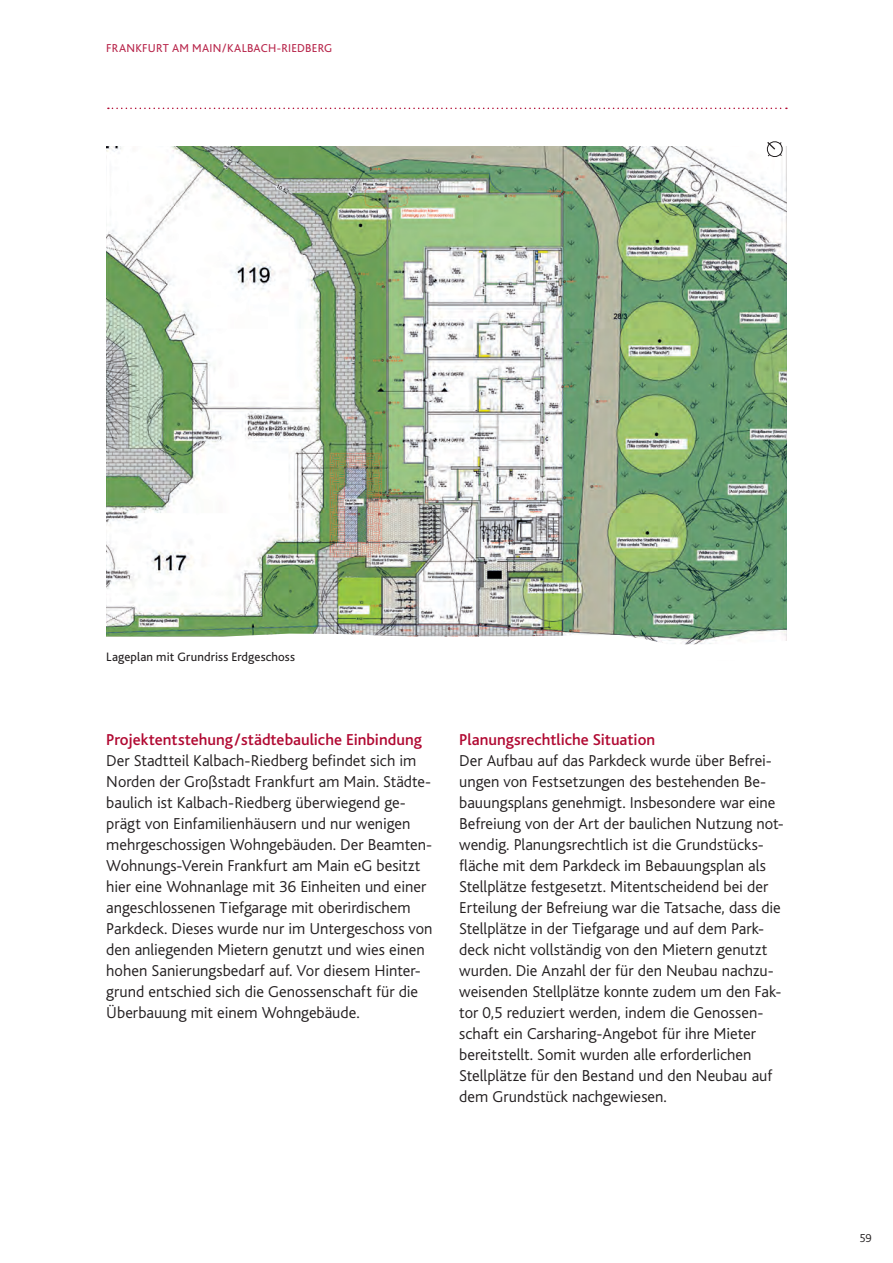
<style>
.page{position:relative;width:893px;height:1263px;background:#fff}
.page>*{position:absolute;margin:0;border:0;box-sizing:border-box;transform-origin:0 0}
.t1{font:300 16.5px/21px "Bliss";color:#231f20}
.t2{font:500 16.5px "Bliss";color:#b10932}
.t3{font:12.75px "Bliss";letter-spacing:.01em;color:#231f20}
.t4{font:12px "Bliss";letter-spacing:.02em;color:#b8274c}
.t5{font:300 12px "Bliss";color:#231f20}
</style>
<div class="page">
<img style="left:106px;top:146px;width:681px;height:488px">
<svg style="left:108px;top:108px;width:679px;height:1px"></svg>
<svg style="left:106px;top:634px;width:681px;height:11px"></svg>
<svg style="left:766px;top:141px;width:17px;height:17px"></svg>
<p class="t4" style="left:106px;top:41px;width:228px">FRANKFURT AM MAIN/KALBACH-RIEDBERG</p>
<p class="t3" style="left:106px;top:650px;width:190px">Lageplan mit Grundriss Erdgeschoss</p>
<p class="t2" style="left:106px;top:731px;width:317px">Projektentstehung/städtebauliche Einbindung</p>
<p class="t1" style="left:106px;top:750px;width:328px">Der Stadtteil Kalbach-Riedberg befindet sich im Norden der Großstadt Frankfurt am Main. Städte&shy;baulich ist Kalbach-Riedberg überwiegend ge&shy;prägt von Einfamilienhäusern und nur wenigen mehrgeschossigen Wohngebäuden. Der Beamten-Wohnungs-Verein Frankfurt am Main eG besitzt hier eine Wohnanlage mit 36 Einheiten und einer angeschlossenen Tiefgarage mit oberirdischem Parkdeck. Dieses wurde nur im Untergeschoss von den anliegenden Mietern genutzt und wies einen hohen Sanierungsbedarf auf. Vor diesem Hinter&shy;grund entschied sich die Genossenschaft für die Überbauung mit einem Wohngebäude.</p>
<p class="t2" style="left:459px;top:731px;width:197px">Planungsrechtliche Situation</p>
<p class="t1" style="left:459px;top:750px;width:326px">Der Aufbau auf das Parkdeck wurde über Befrei&shy;ungen von Festsetzungen des bestehenden Be&shy;bauungsplans genehmigt. Insbesondere war eine Befreiung von der Art der baulichen Nutzung not&shy;wendig. Planungsrechtlich ist die Grundstücks&shy;fläche mit dem Parkdeck im Bebauungsplan als Stellplätze festgesetzt. Mitentscheidend bei der Erteilung der Befreiung war die Tatsache, dass die Stellplätze in der Tiefgarage und auf dem Park&shy;deck nicht vollständig von den Mietern genutzt wurden. Die Anzahl der für den Neubau nachzu&shy;weisenden Stellplätze konnte zudem um den Fak&shy;tor 0,5 reduziert werden, indem die Genossen&shy;schaft ein Carsharing-Angebot für ihre Mieter bereitstellt. Somit wurden alle erforderlichen Stellplätze für den Bestand und den Neubau auf dem Grundstück nachgewiesen.</p>
<p class="t5" style="left:859px;top:1231px;width:14px">59</p>
</div>
